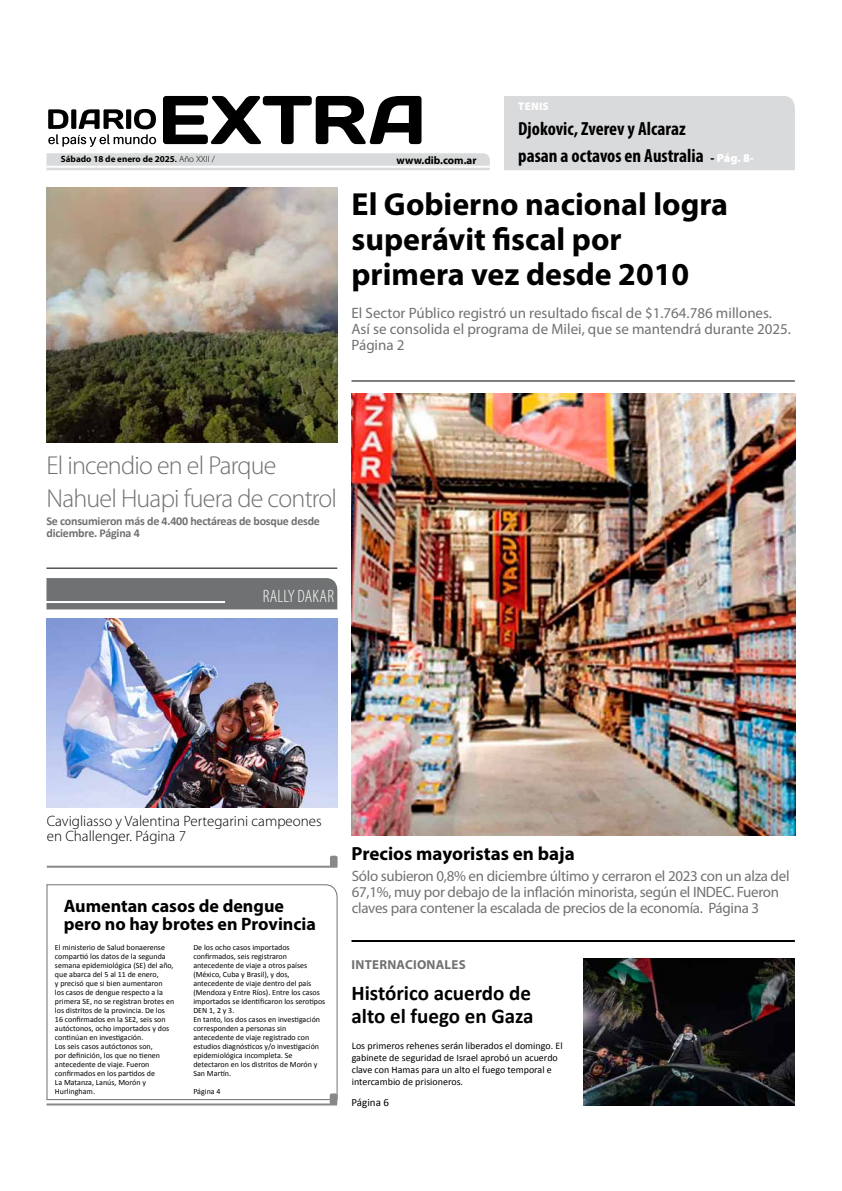
<style>
.page{position:relative;width:842px;height:1191px;background:#fff}
.page>*{position:absolute;margin:0;border:0;box-sizing:border-box;transform-origin:0 0}
.t1{font:700 32px/35px "Myriad Pro";color:#000}
.t2{font:300 26px/33.7px "Myriad Pro";letter-spacing:-.03em;color:#707172}
.t3{font:700 21px/23px "Calibri";color:#000}
.t4{font:700 condensed 19px/27.7px "Myriad Pro";color:#000}
.t5{font:700 19px "Myriad Pro";color:#000}
.t6{font:700 18px/18px "Myriad Pro";color:#000}
.t7{font:300 condensed 18px "Myriad Pro";letter-spacing:.01em;color:#fff}
.t8{font:15px/16px "Myriad Pro";letter-spacing:-.02em;color:#707172}
.t9{font:15px/16px "Myriad Pro";color:#707172}
.t10{font:300 15px/15px "Myriad Pro";color:#000}
.t11{font:700 13px "Myriad Pro";letter-spacing:.02em;color:#707172}
.t12{font:700 12px/12px "Calibri";letter-spacing:-.02em;color:#707172}
.t13{font:700 11px "Myriad Pro";color:#000}
.t14{font:11px "Calibri";color:#000}
.t15{font:900 11px "Myriad Pro";letter-spacing:.02em;color:#fff}
.t16{font:10px/12px "Calibri";color:#000}
.t17{font:700 9.1px "Myriad Pro";color:#000}
.t18{font:8px/9px "Calibri";color:#000}
.s1{font-weight:900;font-stretch:normal;font-size:12px}
.s2{font-weight:900;font-stretch:normal;font-size:12px;color:#fff}
.s3{font-weight:600}
.s4{font-weight:300}
</style>
<div class="page">
<svg style="left:46px;top:153px;width:444px;height:17px;background:#dadbdc"></svg>
<hr style="left:46px;top:166px;width:445px;height:2px;background:#fff">
<svg style="left:163px;top:96px;width:258px;height:48px"></svg>
<svg style="left:48px;top:109px;width:108px;height:38px"></svg>
<img style="left:352px;top:393px;width:443px;height:442px">
<hr style="left:46px;top:568px;width:291px;height:1px;background:#000">
<svg style="left:46px;top:884px;width:292px;height:216px"></svg>
<div style="left:330px;top:1093px;width:7px;height:11px;background:#86888a;border-radius:2px"></div>
<hr style="left:46px;top:1103px;width:291px;height:2px;background:#86888a">
<div style="left:46px;top:578px;width:291px;height:31px;background:#707172"></div>
<hr style="left:46px;top:601px;width:179px;height:2px;background:#fff">
<img style="left:583px;top:959px;width:212px;height:146px">
<img style="left:47px;top:187px;width:290px;height:256px">
<img style="left:47px;top:618px;width:290px;height:189px">
<div style="left:504px;top:96px;width:291px;height:74px;background:#d9dadb"></div>
<div style="left:330px;top:855px;width:8px;height:12px;background:#86888a;border-radius:2px"></div>
<hr style="left:47px;top:865px;width:290px;height:2px;background:#86888a">
<hr style="left:351px;top:940px;width:444px;height:2px;background:#000">
<hr style="left:351px;top:380px;width:444px;height:1px;background:#000">
<h3 class="t15" style="left:518px;top:99px;width:32px">TENIS</h3>
<h3 class="t4" style="left:518px;top:114px;width:237px">Djokovic, Zverev y Alcaraz<br>pasan a octavos en Australia <span class="s1">-</span> <span class="s2">Pág. 8-</span></h3>
<p class="t17" style="left:61px;top:153px;width:156px">Sábado 18 de enero de 2025<span class="s3">.</span> <span class="s4">Año XXII /</span></p>
<h3 class="t13" style="left:397px;top:153px;width:81px">www.dib.com.ar</h3>
<h1 class="t1" style="left:351px;top:186px;width:378px">El Gobierno nacional logra superávit fiscal por primera vez desde 2010</h1>
<h3 class="t9" style="left:351px;top:304px;width:441px">El Sector Público registró un resultado fiscal de $1.764.786 millones.<br>Así se consolida el programa de Milei, que se mantendrá durante 2025.<br>Página 2</h3>
<h2 class="t2" style="left:47px;top:448px;width:292px">El incendio en el Parque<br>Nahuel Huapi fuera de control</h2>
<h3 class="t12" style="left:47px;top:515px;width:275px">Se consumieron más de 4.400 hectáreas de bosque desde diciembre. Página 4</h3>
<h3 class="t7" style="left:263px;top:585px;width:73px">RALLY DAKAR</h3>
<h3 class="t10" style="left:47px;top:813px;width:277px">Cavigliasso y Valentina Pertegarini campeones en Challenger. Página 7</h3>
<h3 class="t6" style="left:64px;top:896px;width:254px">Aumentan casos de dengue pero no hay brotes en Provincia</h3>
<p class="t18" style="left:55px;top:943px;width:121px">El ministerio de Salud bonaerense compartió los datos de la segunda semana epidemiológica (SE) del año, que abarca del 5 al 11 de enero,<br>y precisó que si bien aumentaron<br>los casos de dengue respecto a la primera SE, no se registran brotes en los distritos de la provincia. De los<br>16 confirmados en la SE2, seis son autóctonos, ocho importados y dos continúan en investigación.<br>Los seis casos autóctonos son,<br>por definición, los que no tienen antecedente de viaje. Fueron confirmados en los partidos de<br>La Matanza, Lanús, Morón y<br>Hurlingham.</p>
<p class="t18" style="left:193px;top:943px;width:133px">De los ocho casos importados confirmados, seis registraron antecedente de viaje a otros países (México, Cuba y Brasil), y dos, antecedente de viaje dentro del país (Mendoza y Entre Ríos). Entre los casos importados se identificaron los serotipos<br>DEN 1, 2 y 3.<br>En tanto, los dos casos en investigación corresponden a personas sin antecedente de viaje registrado con estudios diagnósticos y/o investigación epidemiológica incompleta. Se detectaron en los distritos de Morón y<br>San Martín.</p>
<p class="t18" style="left:193px;top:1087px;width:29px">Página 4</p>
<h3 class="t5" style="left:351px;top:841px;width:225px">Precios mayoristas en baja</h3>
<h3 class="t8" style="left:352px;top:868px;width:439px">Sólo subieron 0,8% en diciembre último y cerraron el 2023 con un alza del<br>67,1%, muy por debajo de la inflación minorista, según el INDEC. Fueron claves para contener la escalada de precios de la economía. Página 3</h3>
<h3 class="t11" style="left:352px;top:955px;width:116px">INTERNACIONALES</h3>
<h3 class="t3" style="left:351px;top:981px;width:184px">Histórico acuerdo de alto el fuego en Gaza</h3>
<p class="t16" style="left:352px;top:1040px;width:212px">Los primeros rehenes serán liberados el domingo. El gabinete de seguridad de Israel aprobó un acuerdo clave con Hamas para un alto el fuego temporal e intercambio de prisioneros.</p>
<h3 class="t14" style="left:351px;top:1095px;width:39px">Página 6</h3>
</div>
